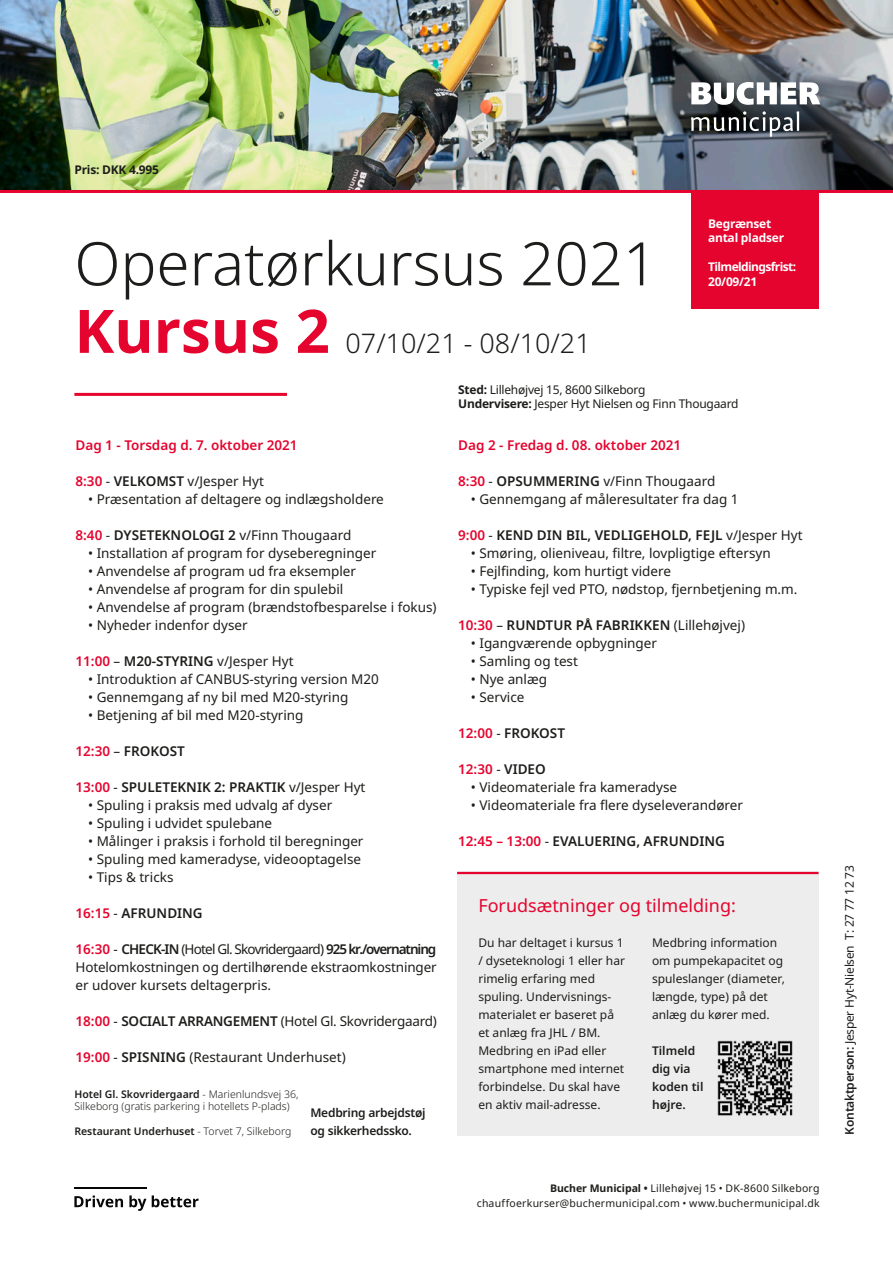
<style>
.page{position:relative;width:893px;height:1263px;background:#fff}
.page>*{position:absolute;margin:0;border:0;box-sizing:border-box;transform-origin:0 0}
.t1{font:300 60px "Noto Sans";color:#1d1d1b}
.t2{font:700 60px "Noto Sans";color:#e4042e}
.t3{font:300 27px "Noto Sans";color:#1d1d1b}
.t4{font:18px "Noto Sans";color:#e4042e}
.t5{font:13.5px/18px "Noto Sans";color:#1d1d1b;text-align:justify}
.t6{font:600 13.5px "Noto Sans";color:#1d1d1b}
.t7{font:600 13.5px "Noto Sans";color:#e4042e}
.t8{font:13.5px "Noto Sans";letter-spacing:-.02em;color:#1d1d1b}
.t9{font:12px/18px "Noto Sans";color:#1d1d1b}
.t10{font:12px/14.4px "Noto Sans";letter-spacing:-.02em;color:#1d1d1b}
.t11{font:600 12px/18px "Noto Sans";letter-spacing:-.02em;color:#1d1d1b}
.t12{font:600 12px/18px "Noto Sans";color:#1d1d1b}
.t13{font:700 12px/14.4px "Noto Sans";letter-spacing:-.05em;color:#fff}
.t14{font:700 12px/14.4px "Noto Sans";letter-spacing:-.02em;color:#fff}
.t15{font:700 12px "Noto Sans";letter-spacing:-.02em;color:#1d1d1b}
.t16{font:10.5px/15px "Noto Sans";letter-spacing:.02em;color:#1d1d1b;text-align:right}
.t17{font:300 10.5px/12.6px "Noto Sans";color:#1d1d1b}
.t18{font:600 10.5px "Noto Sans";color:#1d1d1b}
.s1{font-weight:600;color:#e4042e}
.s2{font-weight:600}
.s3{color:#e4042e}
.s4{font-weight:400}
.s5{font-weight:300}
.s6{font-weight:700}
.s7{font-weight:400;color:#1d1d1b}
.s8{color:#1d1d1b}
</style>
<div class="page">
<img style="left:0;top:0;width:893px;height:190px">
<svg style="left:691px;top:82px;width:129px;height:23px"></svg>
<svg style="left:691px;top:111px;width:108px;height:26px;background:#54595d"></svg>
<hr style="left:74px;top:393px;width:213px;height:3px;background:#e4042e">
<svg style="left:74px;top:1195px;width:49px;height:12px"></svg>
<svg style="left:129px;top:1195px;width:17px;height:16px"></svg>
<svg style="left:152px;top:1195px;width:47px;height:12px"></svg>
<hr style="left:74px;top:1187px;width:72px;height:1px;background:#070707">
<hr style="left:0;top:190px;width:893px;height:3px;background:#e4042e">
<div style="left:691px;top:191px;width:127px;height:118px;background:#e4042e"></div>
<div style="left:457px;top:871px;width:362px;height:264px;background:#ededed"></div>
<hr style="left:457px;top:872px;width:362px;height:2px;background:#e4042e">
<img style="left:717px;top:1040px;width:76px;height:76px">
<p class="t15" style="left:74px;top:162px;width:86px">Pris: DKK 4.995</p>
<h1 class="t1" style="left:74px;top:221px;width:584px">Operatørkursus 2021</h1>
<h1 class="t2" style="left:74px;top:289px;width:257px">Kursus 2</h1>
<h2 class="t3" style="left:345px;top:324px;width:247px">07/10/21 - 08/10/21</h2>
<p class="t14" style="left:708px;top:217px;width:78px">Begrænset antal pladser</p>
<p class="t13" style="left:708px;top:260px;width:90px">Tilmeldingsfrist:<br>20/09/21</p>
<p class="t7" style="left:75px;top:436px;width:224px">Dag 1 - Torsdag d. 7. oktober 2021</p>
<p class="t5" style="left:75px;top:473px;width:190px"><span class="s1">8:30</span> - <span class="s2">VELKOMST</span> v/Jesper Hyt</p>
<p class="t5" style="left:88px;top:491px;width:297px">• Præsentation af deltagere og indlægsholdere</p>
<p class="t5" style="left:75px;top:527px;width:277px"><span class="s1">8:40</span> - <span class="s2">DYSETEKNOLOGI 2</span> v/Finn Thougaard</p>
<p class="t5" style="left:88px;top:545px;width:290px">• Installation af program for dyseberegninger</p>
<p class="t5" style="left:88px;top:563px;width:269px">• Anvendelse af program ud fra eksempler</p>
<p class="t5" style="left:88px;top:581px;width:257px">• Anvendelse af program for din spulebil</p>
<p class="t5" style="left:88px;top:599px;width:350px">• Anvendelse af program (brændstofbesparelse i fokus)</p>
<p class="t5" style="left:88px;top:617px;width:161px">• Nyheder indenfor dyser</p>
<p class="t5" style="left:75px;top:653px;width:220px"><span class="s1">11:00</span> – <span class="s2">M20-STYRING</span> v/Jesper Hyt</p>
<p class="t5" style="left:88px;top:671px;width:292px">• Introduktion af CANBUS-styring version M20</p>
<p class="t5" style="left:88px;top:689px;width:262px">• Gennemgang af ny bil med M20-styring</p>
<p class="t5" style="left:88px;top:707px;width:217px">• Betjening af bil med M20-styring</p>
<p class="t6" style="left:75px;top:742px;width:111px"><span class="s3">12:30</span> <span class="s4">–</span> FROKOST</p>
<p class="t6" style="left:75px;top:778px;width:291px"><span class="s3">13:00</span> <span class="s4">-</span> SPULETEKNIK 2: PRAKTIK <span class="s4">v/Jesper Hyt</span></p>
<p class="t5" style="left:88px;top:797px;width:245px">• Spuling i praksis med udvalg af dyser</p>
<p class="t5" style="left:88px;top:815px;width:186px">• Spuling i udvidet spulebane</p>
<p class="t5" style="left:88px;top:833px;width:277px">• Målinger i praksis i forhold til beregninger</p>
<p class="t5" style="left:88px;top:851px;width:274px">• Spuling med kameradyse, videooptagelse</p>
<p class="t5" style="left:88px;top:869px;width:87px">• Tips &amp; tricks</p>
<p class="t6" style="left:75px;top:904px;width:129px"><span class="s3">16:15</span> <span class="s4">-</span> AFRUNDING</p>
<p class="t5" style="left:75px;top:941px;width:363px"><span class="s1">16:30</span> - <span class="s2">CHECK-IN</span> (Hotel Gl. Skovridergaard) <span class="s2">925 kr./overnatning </span>Hotelomkostningen og dertilhørende ekstraomkostninger er udover kursets deltagerpris.</p>
<p class="t8" style="left:75px;top:1012px;width:363px"><span class="s1">18:00</span> - <span class="s2">SOCIALT ARRANGEMENT</span> (Hotel Gl. Skovridergaard)</p>
<p class="t5" style="left:75px;top:1049px;width:272px"><span class="s1">19:00</span> - <span class="s2">SPISNING</span> (Restaurant Underhuset)</p>
<p class="t17" style="left:74px;top:1088px;width:226px"><span class="s2">Hotel Gl. Skovridergaard</span> - Marienlundsvej 36,<br>Silkeborg (gratis parkering i hotellets P-plads)</p>
<p class="t18" style="left:74px;top:1124px;width:218px">Restaurant Underhuset <span class="s5">- Torvet 7, Silkeborg</span></p>
<p class="t11" style="left:310px;top:1104px;width:117px">Medbring arbejdstøj og sikkerhedssko.</p>
<p class="t10" style="left:458px;top:382px;width:282px"><span class="s6">Sted:</span> Lillehøjvej 15, 8600 Silkeborg<br><span class="s6">Undervisere:</span> Jesper Hyt Nielsen og Finn Thougaard</p>
<p class="t7" style="left:458px;top:436px;width:225px">Dag 2 - Fredag d. 08. oktober 2021</p>
<p class="t5" style="left:458px;top:473px;width:259px"><span class="s1">8:30</span> - <span class="s2">OPSUMMERING</span> v/Finn Thougaard</p>
<p class="t5" style="left:471px;top:491px;width:269px">• Gennemgang af måleresultater fra dag 1</p>
<p class="t6" style="left:458px;top:526px;width:346px"><span class="s3">9:00</span> <span class="s4">-</span> KEND DIN BIL, VEDLIGEHOLD, FEJL <span class="s4">v/Jesper Hyt</span></p>
<p class="t5" style="left:471px;top:545px;width:301px">• Smøring, olieniveau, filtre, lovpligtige eftersyn</p>
<p class="t5" style="left:471px;top:563px;width:202px">• Fejlfinding, kom hurtigt videre</p>
<p class="t5" style="left:471px;top:581px;width:328px">• Typiske fejl ved PTO, nødstop, fjernbetjening m.m.</p>
<p class="t6" style="left:458px;top:616px;width:288px"><span class="s3">10:30</span> <span class="s4">–</span> RUNDTUR PÅ FABRIKKEN <span class="s4">(Lillehøjvej)</span></p>
<p class="t5" style="left:471px;top:635px;width:188px">• Igangværende opbygninger</p>
<p class="t5" style="left:471px;top:653px;width:109px">• Samling og test</p>
<p class="t5" style="left:471px;top:671px;width:78px">• Nye anlæg</p>
<p class="t5" style="left:471px;top:689px;width:55px">• Service</p>
<p class="t6" style="left:458px;top:724px;width:108px"><span class="s3">12:00</span> <span class="s4">-</span> FROKOST</p>
<p class="t7" style="left:458px;top:760px;width:89px">12:30 <span class="s7">-</span> <span class="s8">VIDEO</span></p>
<p class="t5" style="left:471px;top:779px;width:208px">• Videomateriale fra kameradyse</p>
<p class="t5" style="left:471px;top:797px;width:274px">• Videomateriale fra flere dyseleverandører</p>
<p class="t6" style="left:458px;top:832px;width:268px"><span class="s3">12:45 – 13:00</span> <span class="s4">-</span> EVALUERING, AFRUNDING</p>
<h3 class="t4" style="left:478px;top:893px;width:259px">Forudsætninger og tilmelding:</h3>
<p class="t9" style="left:478px;top:934px;width:148px">Du har deltaget i kursus 1 / dyseteknologi 1 eller har rimelig erfaring med spuling. Undervisnings&shy;materialet er baseret på et anlæg fra JHL / BM.<br>Medbring en iPad eller smartphone med internet forbindelse. Du skal have en aktiv mail-adresse.</p>
<p class="t9" style="left:652px;top:934px;width:134px">Medbring information om pumpekapacitet og spuleslanger (diameter, længde, type) på det anlæg du kører med.</p>
<p class="t12" style="left:652px;top:1042px;width:53px">Tilmeld dig via koden til højre.</p>
<p class="t16" style="left:477px;top:1181px;width:344px"><span class="s6">Bucher Municipal •</span> Lillehøjvej 15 • DK-8600 Silkeborg chauffoerkurser@buchermunicipal.com • www.buchermunicipal.dk</p>
<p class="t10" style="left:842px;top:1134px;width:271px;rotate:-90deg"><span class="s2">Kontaktperson:</span> Jesper Hyt-Nielsen T: 27 77 12 73</p>
</div>
